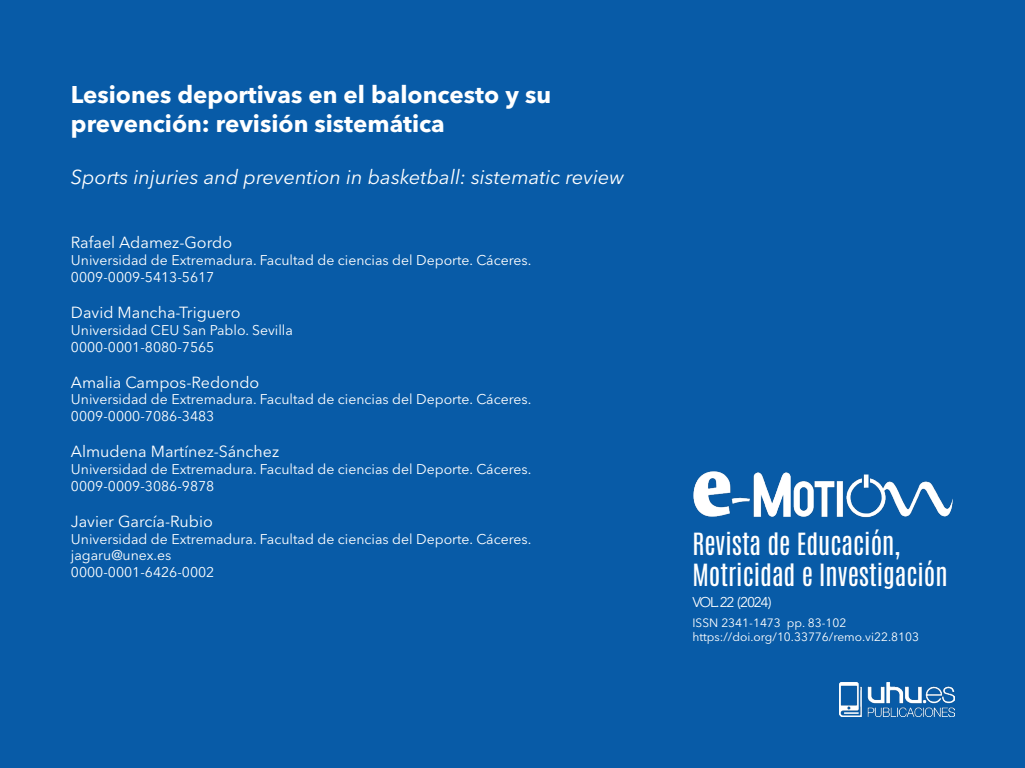
<style>
.page{position:relative;width:1025px;height:768px;background:#fff}
.page>*{position:absolute;margin:0;border:0;box-sizing:border-box;transform-origin:0 0}
.t1{font:26px/31.2px "Antonio";color:#fff}
.t2{font:700 24px/28.8px "Avenir Next LT Pro";color:#fff}
.t3{font:italic 20px "Avenir Next LT Pro";color:#fff}
.t4{font:16px "Avenir Next LT Pro";color:#fff}
.t5{font:14px/16.8px "Avenir Next LT Pro";color:#fff}
.t6{font:14px "Avenir Next LT Pro";letter-spacing:-.1em;color:#fff}
.t7{font:12px/14.4px "Avenir Next LT Pro";color:#fff}
</style>
<div class="page">
<div style="left:0;top:0;width:1024px;height:768px;background:#085ba7"></div>
<img style="left:693px;top:471px;width:260px;height:47px">
<img style="left:839px;top:683px;width:114px;height:33px">
<h2 class="t2" style="left:71px;top:80px;width:481px">Lesiones deportivas en el baloncesto y su prevención: revisión sistemática</h2>
<h3 class="t3" style="left:71px;top:165px;width:554px">Sports injuries and prevention in basketball: sistematic review</h3>
<p class="t4" style="left:71px;top:233px;width:163px">Rafael Adamez-Gordo</p>
<p class="t5" style="left:71px;top:252px;width:462px">Universidad de Extremadura. Facultad de ciencias del Deporte. Cáceres.<br>0009-0009-5413-5617</p>
<p class="t4" style="left:71px;top:303px;width:171px">David Mancha-Triguero</p>
<p class="t5" style="left:71px;top:321px;width:223px">Universidad CEU San Pablo. Sevilla<br>0000-0001-8080-7565</p>
<p class="t4" style="left:71px;top:372px;width:190px">Amalia Campos-Redondo</p>
<p class="t5" style="left:71px;top:391px;width:462px">Universidad de Extremadura. Facultad de ciencias del Deporte. Cáceres.<br>0009-0000-7086-3483</p>
<p class="t4" style="left:71px;top:442px;width:210px">Almudena Martínez-Sánchez</p>
<p class="t5" style="left:71px;top:461px;width:462px">Universidad de Extremadura. Facultad de ciencias del Deporte. Cáceres.<br>0009-0009-3086-9878</p>
<p class="t4" style="left:71px;top:512px;width:143px">Javier García-Rubio</p>
<p class="t5" style="left:71px;top:530px;width:462px">Universidad de Extremadura. Facultad de ciencias del Deporte. Cáceres. jagaru@unex.es<br>0000-0001-6426-0002</p>
<h1 class="t1" style="left:692px;top:528px;width:257px">Revista de Educación,<br>Motricidad e Investigación</h1>
<p class="t6" style="left:692px;top:593px;width:80px">VOL.22 (2024)</p>
<p class="t7" style="left:692px;top:615px;width:228px">ISSN 2341-1473 pp. 83-102 https://doi.org/10.33776/remo.vi22.8103</p>
</div>
